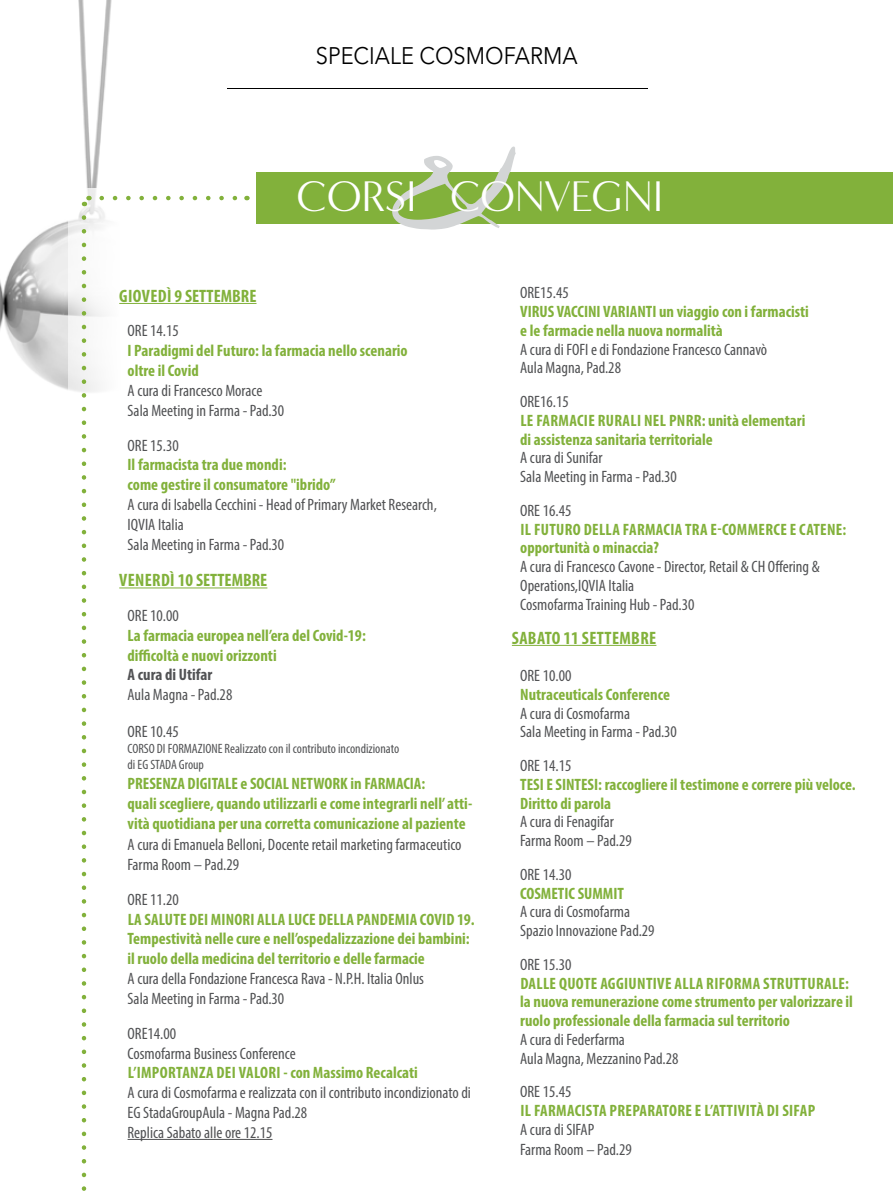
<style>
.page{position:relative;width:893px;height:1191px;background:#fff}
.page>*{position:absolute;margin:0;border:0;box-sizing:border-box;transform-origin:0 0}
.t1{font:172.2px "Quilted Butterfly";color:#d3d5d6}
.t2{font:44.1px "Minerva Modern";color:#fff}
.t3{font:24px "Avenir Next";color:#000;scale:.91 1}
.t4{font:700 condensed 18px "Myriad Pro";letter-spacing:.02em;color:#82b13b}
.t5{font:700 condensed 18px "Myriad Pro";color:#82b13b}
.t6{font:condensed 16.5px/19.8px "Myriad Pro";color:#515254}
.t7{font:700 condensed 16.5px/19.8px "Myriad Pro";color:#82b13b}
.t8{font:700 condensed 16.5px/18.8px "Myriad Pro";letter-spacing:.02em;color:#82b13b}
.t9{font:700 condensed 16.5px "Myriad Pro";color:#515254}
.t10{font:condensed 13.5px/16.2px "Myriad Pro";color:#515254}
</style>
<div class="page">
<img style="left:0;top:0;width:112px;height:390px">
<div style="left:68px;top:189px;width:374px;height:297px;background:#fff"></div>
<div style="left:257px;top:173px;width:636px;height:51px;background:#82b13b"></div>
<hr style="left:119px;top:303px;width:137px;height:1px;background:#82b13b">
<hr style="left:119px;top:587px;width:148px;height:1px;background:#82b13b">
<hr style="left:128px;top:1139px;width:144px;height:1px;background:#515254">
<svg style="left:102px;top:196px;width:136px;height:4px"></svg>
<svg style="left:84px;top:196px;width:5px;height:10px"></svg>
<svg style="left:82px;top:217px;width:4px;height:974px"></svg>
<hr style="left:227px;top:88px;width:421px;height:1px;background:#000">
<hr style="left:512px;top:645px;width:144px;height:1px;background:#82b13b">
<h3 class="t3" style="left:316px;top:36px;width:289px">SPECIALE COSMOFARMA</h3>
<h1 class="t1" style="left:390px;top:68px;width:123px">&amp;</h1>
<h2 class="t2" style="left:297px;top:171px;width:369px">CORSI CONVEGNI</h2>
<p class="t4" style="left:119px;top:284px;width:139px">GIOVEDÌ 9 SETTEMBRE</p>
<p class="t6" style="left:128px;top:321px;width:53px">ORE 14.15</p>
<p class="t7" style="left:128px;top:340px;width:282px">I Paradigmi del Futuro: la farmacia nello scenario oltre il Covid</p>
<p class="t6" style="left:128px;top:380px;width:158px">A cura di Francesco Morace<br>Sala Meeting in Farma - Pad.30</p>
<p class="t6" style="left:128px;top:435px;width:53px">ORE 15.30</p>
<p class="t7" style="left:128px;top:454px;width:210px">Il farmacista tra due mondi:<br>come gestire il consumatore "ibrido”</p>
<p class="t6" style="left:128px;top:494px;width:311px">A cura di Isabella Cecchini - Head of Primary Market Research,<br>IQVIA Italia<br>Sala Meeting in Farma - Pad.30</p>
<p class="t5" style="left:119px;top:569px;width:150px">VENERDÌ 10 SETTEMBRE</p>
<p class="t6" style="left:128px;top:605px;width:53px">ORE 10.00</p>
<p class="t7" style="left:128px;top:625px;width:240px">La farmacia europea nell’era del Covid-19: difficoltà e nuovi orizzonti</p>
<p class="t9" style="left:128px;top:664px;width:86px">A cura di Utifar</p>
<p class="t6" style="left:128px;top:684px;width:106px">Aula Magna - Pad.28</p>
<p class="t6" style="left:128px;top:721px;width:53px">ORE 10.45</p>
<p class="t10" style="left:128px;top:740px;width:273px">CORSO DI FORMAZIONE Realizzato con il contributo incondizionato di EG STADA Group</p>
<p class="t7" style="left:128px;top:773px;width:346px">PRESENZA DIGITALE e SOCIAL NETWORK in FARMACIA:<br>quali scegliere, quando utilizzarli e come integrarli nell’ atti&shy;vità quotidiana per una corretta comunicazione al paziente</p>
<p class="t6" style="left:128px;top:834px;width:336px">A cura di Emanuela Belloni, Docente retail marketing farmaceutico<br>Farma Room – Pad.29</p>
<p class="t6" style="left:128px;top:889px;width:53px">ORE 11.20</p>
<p class="t7" style="left:128px;top:909px;width:348px">LA SALUTE DEI MINORI ALLA LUCE DELLA PANDEMIA COVID 19.<br>Tempestività nelle cure e nell’ospedalizzazione dei bambini: il ruolo della medicina del territorio e delle farmacie</p>
<p class="t6" style="left:128px;top:968px;width:298px">A cura della Fondazione Francesca Rava - N.P.H. Italia Onlus<br>Sala Meeting in Farma - Pad.30</p>
<p class="t6" style="left:128px;top:1023px;width:170px">ORE14.00<br>Cosmofarma Business Conference</p>
<p class="t7" style="left:128px;top:1062px;width:292px">L’IMPORTANZA DEI VALORI - con Massimo Recalcati</p>
<p class="t6" style="left:128px;top:1082px;width:345px">A cura di Cosmofarma e realizzata con il contributo incondizionato di<br>EG StadaGroupAula - Magna Pad.28<br>Replica Sabato alle ore 12.15</p>
<p class="t6" style="left:520px;top:283px;width:50px">ORE15.45</p>
<p class="t7" style="left:520px;top:302px;width:290px;line-height:18.8px">VIRUS VACCINI VARIANTI un viaggio con i farmacisti e le farmacie nella nuova normalità</p>
<p class="t6" style="left:520px;top:340px;width:248px;line-height:18.8px">A cura di FOFI e di Fondazione Francesco Cannavò<br>Aula Magna, Pad.28</p>
<p class="t6" style="left:520px;top:392px;width:50px">ORE16.15</p>
<p class="t7" style="left:520px;top:411px;width:287px;line-height:18.8px">LE FARMACIE RURALI NEL PNRR: unità elementari di assistenza sanitaria territoriale</p>
<p class="t6" style="left:520px;top:448px;width:158px;line-height:18.8px">A cura di Sunifar<br>Sala Meeting in Farma - Pad.30</p>
<p class="t6" style="left:520px;top:500px;width:53px">ORE 16.45</p>
<p class="t8" style="left:520px;top:519px;width:328px">IL FUTURO DELLA FARMACIA TRA E-COMMERCE E CATENE: opportunità o minaccia?</p>
<p class="t6" style="left:520px;top:557px;width:301px;line-height:18.8px">A cura di Francesco Cavone - Director, Retail &amp; CH Offering &amp;<br>Operations,IQVIA Italia<br>Cosmofarma Training Hub - Pad.30</p>
<p class="t4" style="left:512px;top:626px;width:146px">SABATO 11 SETTEMBRE</p>
<p class="t6" style="left:520px;top:665px;width:53px">ORE 10.00</p>
<p class="t7" style="left:520px;top:684px;width:151px">Nutraceuticals Conference</p>
<p class="t6" style="left:520px;top:703px;width:158px;line-height:18.8px">A cura di Cosmofarma<br>Sala Meeting in Farma - Pad.30</p>
<p class="t6" style="left:520px;top:755px;width:53px">ORE 14.15</p>
<p class="t7" style="left:520px;top:774px;width:337px;line-height:18.8px">TESI E SINTESI: raccogliere il testimone e correre più veloce.<br>Diritto di parola</p>
<p class="t6" style="left:520px;top:812px;width:113px;line-height:18.8px">A cura di Fenagifar<br>Farma Room – Pad.29</p>
<p class="t6" style="left:520px;top:864px;width:53px">ORE 14.30</p>
<p class="t7" style="left:520px;top:883px;width:105px">COSMETIC SUMMIT</p>
<p class="t6" style="left:520px;top:902px;width:136px;line-height:18.8px">A cura di Cosmofarma<br>Spazio Innovazione Pad.29</p>
<p class="t6" style="left:520px;top:954px;width:53px">ORE 15.30</p>
<p class="t7" style="left:520px;top:973px;width:334px;line-height:18.8px">DALLE QUOTE AGGIUNTIVE ALLA RIFORMA STRUTTURALE: la nuova remunerazione come strumento per valorizzare il ruolo professionale della farmacia sul territorio</p>
<p class="t6" style="left:520px;top:1029px;width:160px;line-height:18.8px">A cura di Federfarma<br>Aula Magna, Mezzanino Pad.28</p>
<p class="t6" style="left:520px;top:1081px;width:53px">ORE 15.45</p>
<p class="t8" style="left:520px;top:1101px;width:296px">IL FARMACISTA PREPARATORE E L’ATTIVITÀ DI SIFAP</p>
<p class="t6" style="left:520px;top:1119px;width:113px">A cura di SIFAP<br>Farma Room – Pad.29</p>
</div>
